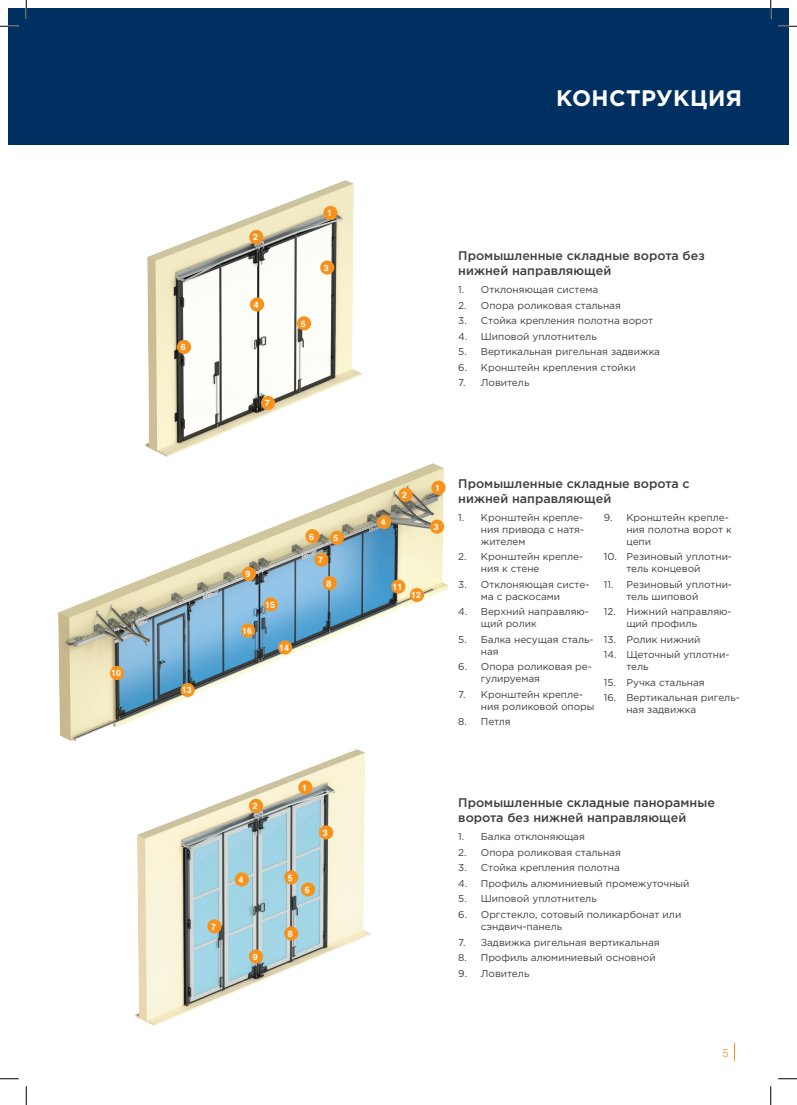
<style>
.page{position:relative;width:797px;height:1105px;background:#fff}
.page>*{position:absolute;margin:0;border:0;box-sizing:border-box;transform-origin:0 0}
.t1{font:700 22.5px "Gotham Pro";letter-spacing:.02em;color:#fff}
.t2{font:500 12.5px/15px "Gotham Pro";color:#3e3e3f}
.t3{font:300 11.25px "Helios";color:#f7931d}
.t4{font:10px/12px "Gotham Pro";color:#3e3e3f}
.t5{font:700 8.75px "Helios";color:#fff}
</style>
<div class="page">
<div style="left:9px;top:9px;width:779px;height:136px;background:#003062"></div>
<img style="left:145px;top:180px;width:216px;height:277px">
<img style="left:59px;top:464px;width:389px;height:276px">
<img style="left:136px;top:749px;width:235px;height:276px">
<div style="left:323px;top:206px;width:14px;height:14px;background:#f7931d;border-radius:50%"></div>
<div style="left:177px;top:340px;width:14px;height:14px;background:#f7931d;border-radius:50%"></div>
<div style="left:249px;top:230px;width:14px;height:14px;background:#f7931d;border-radius:50%"></div>
<div style="left:320px;top:260px;width:14px;height:15px;background:#f7931d;border-radius:50%"></div>
<div style="left:250px;top:297px;width:14px;height:14px;background:#f7931d;border-radius:50%"></div>
<div style="left:261px;top:396px;width:14px;height:14px;background:#f7931d;border-radius:50%"></div>
<div style="left:297px;top:316px;width:14px;height:14px;background:#f7931d;border-radius:50%"></div>
<div style="left:431px;top:481px;width:14px;height:14px;background:#f7931d;border-radius:50%"></div>
<div style="left:305px;top:529px;width:14px;height:14px;background:#f7931d;border-radius:50%"></div>
<div style="left:398px;top:488px;width:14px;height:14px;background:#f7931d;border-radius:50%"></div>
<div style="left:323px;top:576px;width:14px;height:14px;background:#f7931d;border-radius:50%"></div>
<div style="left:430px;top:519px;width:14px;height:15px;background:#f7931d;border-radius:50%"></div>
<div style="left:242px;top:567px;width:14px;height:14px;background:#f7931d;border-radius:50%"></div>
<div style="left:377px;top:515px;width:14px;height:14px;background:#f7931d;border-radius:50%"></div>
<div style="left:314px;top:553px;width:14px;height:14px;background:#f7931d;border-radius:50%"></div>
<div style="left:330px;top:531px;width:14px;height:14px;background:#f7931d;border-radius:50%"></div>
<div style="left:110px;top:666px;width:14px;height:14px;background:#f7931d;border-radius:50%"></div>
<div style="left:391px;top:579px;width:14px;height:15px;background:#f7931d;border-radius:50%"></div>
<div style="left:410px;top:588px;width:14px;height:14px;background:#f7931d;border-radius:50%"></div>
<div style="left:180px;top:683px;width:15px;height:14px;background:#f7931d;border-radius:50%"></div>
<div style="left:278px;top:640px;width:14px;height:14px;background:#f7931d;border-radius:50%"></div>
<div style="left:264px;top:597px;width:14px;height:14px;background:#f7931d;border-radius:50%"></div>
<div style="left:241px;top:623px;width:14px;height:14px;background:#f7931d;border-radius:50%"></div>
<div style="left:298px;top:780px;width:14px;height:14px;background:#f7931d;border-radius:50%"></div>
<div style="left:301px;top:882px;width:14px;height:14px;background:#f7931d;border-radius:50%"></div>
<div style="left:249px;top:799px;width:14px;height:14px;background:#f7931d;border-radius:50%"></div>
<div style="left:319px;top:825px;width:14px;height:14px;background:#f7931d;border-radius:50%"></div>
<div style="left:235px;top:872px;width:14px;height:14px;background:#f7931d;border-radius:50%"></div>
<div style="left:207px;top:919px;width:14px;height:14px;background:#f7931d;border-radius:50%"></div>
<div style="left:249px;top:949px;width:14px;height:14px;background:#f7931d;border-radius:50%"></div>
<div style="left:284px;top:926px;width:14px;height:14px;background:#f7931d;border-radius:50%"></div>
<div style="left:284px;top:870px;width:14px;height:14px;background:#f7931d;border-radius:50%"></div>
<svg style="left:734px;top:1043px;width:1px;height:18px"></svg>
<svg style="left:0;top:25px;width:19px;height:2px"></svg>
<svg style="left:778px;top:25px;width:19px;height:2px"></svg>
<svg style="left:0;top:1078px;width:19px;height:1px"></svg>
<svg style="left:778px;top:1078px;width:19px;height:1px"></svg>
<svg style="left:25px;top:0;width:2px;height:19px"></svg>
<svg style="left:25px;top:1086px;width:2px;height:19px"></svg>
<svg style="left:770px;top:0;width:1px;height:19px"></svg>
<svg style="left:770px;top:1086px;width:1px;height:19px"></svg>
<p class="t5" style="left:111px;top:668px;width:11px">10</p>
<p class="t5" style="left:181px;top:342px;width:6px">6</p>
<p class="t5" style="left:253px;top:232px;width:6px">2</p>
<p class="t5" style="left:254px;top:300px;width:6px">4</p>
<p class="t5" style="left:265px;top:398px;width:6px">7</p>
<p class="t5" style="left:327px;top:208px;width:6px">1</p>
<p class="t5" style="left:324px;top:263px;width:6px">3</p>
<p class="t5" style="left:301px;top:319px;width:6px">5</p>
<p class="t5" style="left:182px;top:685px;width:11px">13</p>
<p class="t5" style="left:245px;top:569px;width:6px">9</p>
<p class="t5" style="left:242px;top:626px;width:11px">16</p>
<p class="t5" style="left:265px;top:600px;width:11px">15</p>
<p class="t5" style="left:279px;top:643px;width:11px">14</p>
<p class="t5" style="left:309px;top:531px;width:6px">6</p>
<p class="t5" style="left:318px;top:555px;width:6px">7</p>
<p class="t5" style="left:333px;top:533px;width:6px">5</p>
<p class="t5" style="left:326px;top:578px;width:6px">8</p>
<p class="t5" style="left:253px;top:801px;width:6px">2</p>
<p class="t5" style="left:211px;top:921px;width:6px">7</p>
<p class="t5" style="left:238px;top:875px;width:6px">4</p>
<p class="t5" style="left:253px;top:952px;width:6px">9</p>
<p class="t5" style="left:302px;top:783px;width:6px">1</p>
<p class="t5" style="left:323px;top:828px;width:6px">3</p>
<p class="t5" style="left:288px;top:873px;width:6px">5</p>
<p class="t5" style="left:305px;top:885px;width:6px">6</p>
<p class="t5" style="left:288px;top:929px;width:6px">8</p>
<p class="t1" style="left:556px;top:85px;width:187px">КОНСТРУКЦИЯ</p>
<p class="t2" style="left:458px;top:248px;width:248px">Промышленные складные ворота без нижней направляющей</p>
<p class="t4" style="left:458px;top:283px;width:141px">1. Отклоняющая система</p>
<p class="t4" style="left:458px;top:299px;width:164px">2. Опора роликовая стальная</p>
<p class="t4" style="left:458px;top:315px;width:196px">3. Стойка крепления полотна ворот</p>
<p class="t4" style="left:458px;top:330px;width:140px">4. Шиповой уплотнитель</p>
<p class="t4" style="left:458px;top:346px;width:203px">5. Вертикальная ригельная задвижка</p>
<p class="t4" style="left:458px;top:361px;width:179px">6. Кронштейн крепления стойки</p>
<p class="t4" style="left:458px;top:377px;width:73px">7. Ловитель</p>
<p class="t5" style="left:381px;top:517px;width:6px">4</p>
<p class="t5" style="left:402px;top:490px;width:6px">2</p>
<p class="t5" style="left:435px;top:483px;width:6px">1</p>
<p class="t5" style="left:434px;top:522px;width:6px">3</p>
<p class="t5" style="left:392px;top:582px;width:11px">11</p>
<p class="t5" style="left:411px;top:590px;width:11px">12</p>
<p class="t2" style="left:458px;top:475px;width:233px">Промышленные складные ворота с нижней направляющей</p>
<p class="t4" style="left:481px;top:511px;width:105px;text-align:justify;text-indent:-22px">1. Кронштейн крепле&shy;ния привода с натя&shy;жителем</p>
<p class="t4" style="left:481px;top:550px;width:104px;text-indent:-22px">2. Кронштейн крепле&shy;ния к стене</p>
<p class="t4" style="left:481px;top:578px;width:110px;text-indent:-22px">3. Отклоняющая систе&shy;ма с раскосами</p>
<p class="t4" style="left:481px;top:606px;width:110px;text-indent:-22px">4. Верхний направляю&shy;щий ролик</p>
<p class="t4" style="left:481px;top:633px;width:114px;text-indent:-22px">5. Балка несущая сталь&shy;ная</p>
<p class="t4" style="left:481px;top:661px;width:112px;text-indent:-22px">6. Опора роликовая ре&shy;гулируемая</p>
<p class="t4" style="left:481px;top:688px;width:115px;text-indent:-22px">7. Кронштейн крепле&shy;ния роликовой опоры</p>
<p class="t4" style="left:458px;top:716px;width:54px">8. Петля</p>
<p class="t4" style="left:626px;top:511px;width:107px;text-indent:-22px">9. Кронштейн крепле&shy;ния полотна ворот к цепи</p>
<p class="t4" style="left:626px;top:550px;width:107px;text-indent:-22px">10. Резиновый уплотни&shy;тель концевой</p>
<p class="t4" style="left:626px;top:578px;width:107px;text-indent:-22px">11. Резиновый уплотни&shy;тель шиповой</p>
<p class="t4" style="left:626px;top:606px;width:107px;text-indent:-22px">12. Нижний направляю&shy;щий профиль</p>
<p class="t4" style="left:604px;top:633px;width:98px">13. Ролик нижний</p>
<p class="t4" style="left:626px;top:649px;width:105px;text-indent:-22px">14. Щеточный уплотни&shy;тель</p>
<p class="t4" style="left:604px;top:676px;width:102px">15. Ручка стальная</p>
<p class="t4" style="left:626px;top:692px;width:115px;text-indent:-22px">16. Вертикальная ригель&shy;ная задвижка</p>
<p class="t2" style="left:458px;top:795px;width:258px">Промышленные складные панорамные ворота без нижней направляющей</p>
<p class="t4" style="left:458px;top:831px;width:128px">1. Балка отклоняющая</p>
<p class="t4" style="left:458px;top:846px;width:164px">2. Опора роликовая стальная</p>
<p class="t4" style="left:458px;top:862px;width:163px">3. Стойка крепления полотна</p>
<p class="t4" style="left:458px;top:877px;width:233px">4. Профиль алюминиевый промежуточный</p>
<p class="t4" style="left:458px;top:893px;width:140px">5. Шиповой уплотнитель</p>
<p class="t4" style="left:481px;top:908px;width:202px;text-indent:-22px">6. Оргстекло, сотовый поликарбонат или сэндвич-панель</p>
<p class="t4" style="left:458px;top:936px;width:203px">7. Задвижка ригельная вертикальная</p>
<p class="t4" style="left:458px;top:951px;width:199px">8. Профиль алюминиевый основной</p>
<p class="t4" style="left:458px;top:967px;width:73px">9. Ловитель</p>
<p class="t3" style="left:722px;top:1046px;width:8px">5</p>
</div>
